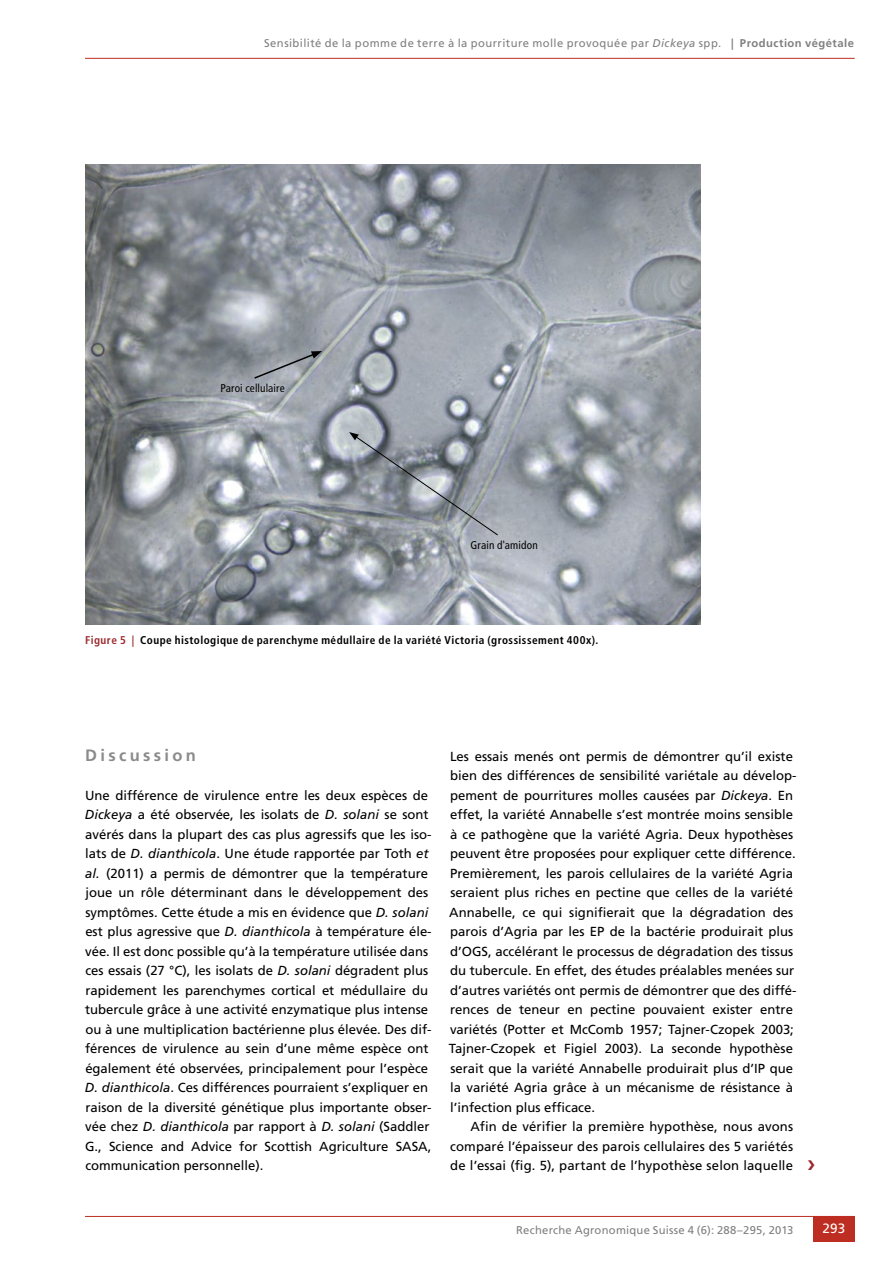
<style>
.page{position:relative;width:893px;height:1263px;background:#fff}
.page>*{position:absolute;margin:0;border:0;box-sizing:border-box;transform-origin:0 0}
.t1{font:700 16.5px "Frutiger LT Std";letter-spacing:.2em;color:#8b8b8b}
.t2{font:13.5px "Frutiger LT Std";color:#fff}
.t3{font:13.2px/19.5px "Frutiger LT Std";color:#000}
.t4{font:11.25px "Frutiger LT Std";letter-spacing:.035em;color:#808080}
.t5{font:700 condensed 11.25px "Frutiger LT Std";letter-spacing:.04em;color:#000}
.t6{font:condensed 11.25px "Frutiger LT Std";letter-spacing:.01em;color:#000}
.s1{font-style:italic}
.s2{font-weight:700}
.s3{color:#9a2b2f}
</style>
<div class="page">
<hr style="left:85px;top:1216px;width:770px;height:1px;background:#bd2d21">
<div style="left:813px;top:1216px;width:42px;height:26px;background:#bd2d21"></div>
<hr style="left:85px;top:58px;width:770px;height:1px;background:#bd2d21">
<img style="left:85px;top:165px;width:615px;height:459px">
<svg style="left:349px;top:432px;width:150px;height:104px;background:#8e949c"></svg>
<svg style="left:253px;top:351px;width:69px;height:29px;background:#92979e"></svg>
<p class="t4" style="left:264px;top:36px;width:592px">Sensibilité de la pomme de terre à la pourriture molle provoquée par <span class="s1">Dickeya</span> spp. <span class="s2">| Production végétale</span></p>
<p class="t6" style="left:220px;top:381px;width:66px">Paroi cellulaire</p>
<p class="t6" style="left:471px;top:538px;width:69px">Grain d'amidon</p>
<p class="t5" style="left:85px;top:633px;width:515px"><span class="s3">Figure 5 |</span> Coupe histologique de parenchyme médullaire de la variété Victoria (grossissement 400x).</p>
<p class="t1" style="left:85px;top:745px;width:112px">Discussion</p>
<p class="t3" style="left:85px;top:785px;width:348px">Une différence de virulence entre les deux espèces de <span class="s1">Dickeya</span> a été observée, les isolats de <span class="s1">D. solani</span> se sont avérés dans la plupart des cas plus agressifs que les iso&shy;lats de <span class="s1">D. dianthicola</span>. Une étude rapportée par Toth <span class="s1">et al.</span> (2011) a permis de démontrer que la température joue un rôle déterminant dans le développement des symptômes. Cette étude a mis en évidence que <span class="s1">D. solani </span>est plus agressive que <span class="s1">D. dianthicola</span> à température éle&shy;vée. Il est donc possible qu’à la température utilisée dans ces essais (27 °C), les isolats de <span class="s1">D. solani</span> dégradent plus rapidement les parenchymes cortical et médullaire du tubercule grâce à une activité enzymatique plus intense ou à une multiplication bactérienne plus élevée. Des dif&shy;férences de virulence au sein d’une même espèce ont également été observées, principalement pour l’espèce <span class="s1">D. dianthicola</span>. Ces différences pourraient s’expliquer en raison de la diversité génétique plus importante obser&shy;vée chez <span class="s1">D. dianthicola</span> par rapport à <span class="s1">D. solani</span> (Saddler G., Science and Advice for Scottish Agriculture SASA, communication personnelle).</p>
<p class="t3" style="left:449px;top:746px;width:349px">Les essais menés ont permis de démontrer qu’il existe bien des différences de sensibilité variétale au dévelop&shy;pement de pourritures molles causées par <span class="s1">Dickeya</span>. En effet, la variété Annabelle s’est montrée moins sensible à ce pathogène que la variété Agria. Deux hypothèses peuvent être proposées pour expliquer cette différence.<br>Premièrement, les parois cellulaires de la variété Agria seraient plus riches en pectine que celles de la variété Annabelle, ce qui signifierait que la dégradation des parois d’Agria par les EP de la bactérie produirait plus d’OGS, accélérant le processus de dégradation des tissus du tubercule. En effet, des études préalables menées sur d’autres variétés ont permis de démontrer que des diffé&shy;rences de teneur en pectine pouvaient exister entre variétés (Potter et McComb 1957; Tajner-Czopek 2003; Tajner-Czopek et Figiel 2003). La seconde hypothèse serait que la variété Annabelle produirait plus d’IP que la variété Agria grâce à un mécanisme de résistance à l’infection plus efficace.</p>
<p class="t3" style="left:450px;top:1117px;width:344px;text-align:justify;text-indent:20px">Afin de vérifier la première hypothèse, nous avons comparé l’épaisseur des parois cellulaires des 5 variétés de l’essai (fig. 5), partant de l’hypothèse selon laquelle</p>
<p class="t4" style="left:516px;top:1223px;width:279px">Recherche Agronomique Suisse 4 (6): 288–295, 2013</p>
<p class="t2" style="left:822px;top:1221px;width:24px">293</p>
</div>
